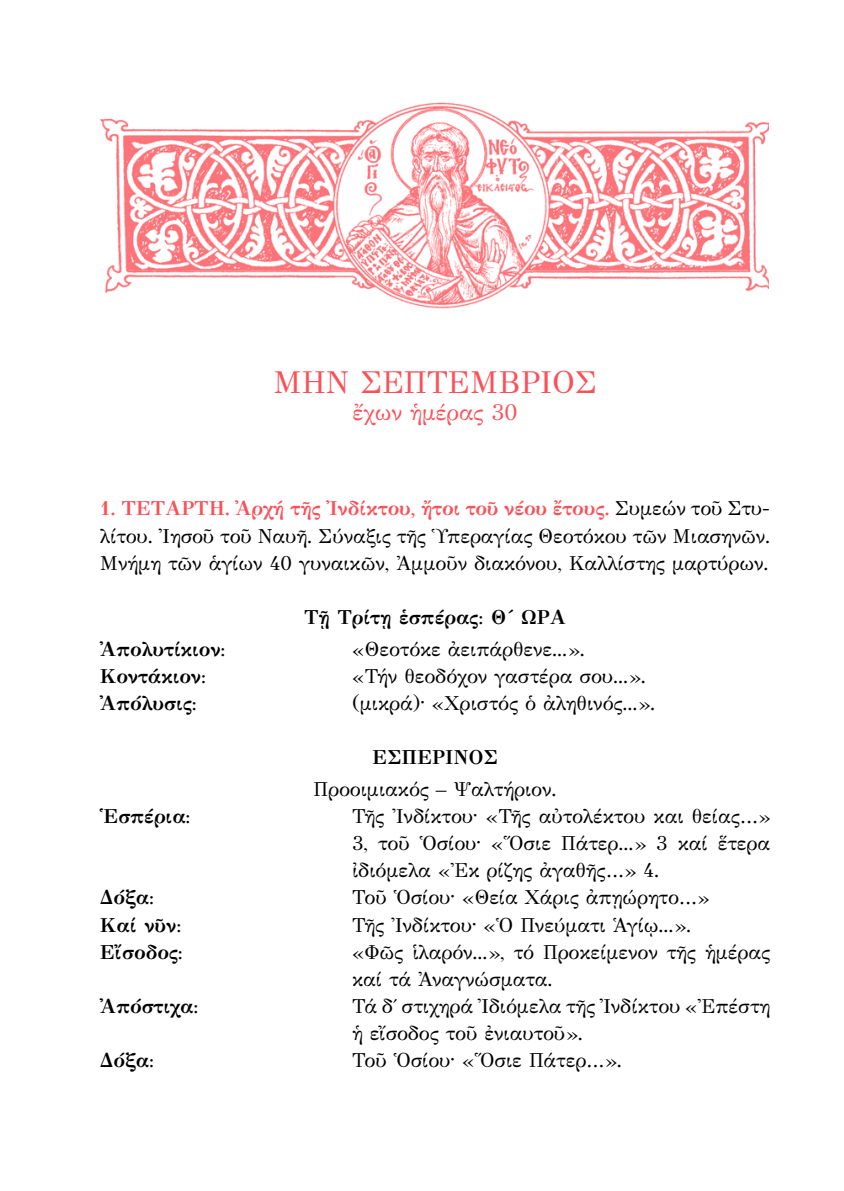
<style>
.page{position:relative;width:844px;height:1191px;background:#fff}
.page>*{position:absolute;margin:0;border:0;box-sizing:border-box;transform-origin:0 0}
.t1{font:31.5px "GFS Didot";color:#fb5058}
.t2{font:22.75px "GFS Didot";color:#fb5058}
.t3{font:20.12px/27.1px "GFS Didot";color:#000;text-align:justify}
.t4{font:700 20.12px "GFS Didot";color:#000}
.s1{font-weight:700;color:#fb5058}
</style>
<div class="page">
<img style="left:100px;top:102px;width:668px;height:207px">
<h1 class="t1" style="left:273px;top:357px;width:325px">ΜΗΝ ΣΕΠΤΕΜΒΡΙΟΣ</h1>
<p class="t2" style="left:352px;top:394px;width:166px">ἔχων ἡμέρας 30</p>
<p class="t3" style="left:100px;top:494px;width:671px"><span class="s1">1. ΤΕΤΑΡΤΗ. Ἀρχή τῆς Ἰνδίκτου, ἤτοι τοῦ νέου ἔτους.</span> Συμεών τοῦ Στυ&shy;λίτου. Ἰησοῦ τοῦ Ναυῆ. Σύναξις τῆς Ὑπεραγίας Θεοτόκου τῶν Μιασηνῶν.<br>Μνήμη τῶν ἁγίων 40 γυναικῶν, Ἀμμοῦν διακόνου, Καλλίστης μαρτύρων.</p>
<p class="t4" style="left:304px;top:605px;width:263px">Τῇ Τρίτῃ ἑσπέρας: Θ΄ ΩΡΑ</p>
<p class="t4" style="left:100px;top:637px;width:127px">Ἀπολυτίκιον:</p>
<p class="t3" style="left:352px;top:634px;width:234px">«Θεοτόκε ἀειπάρθενε...».</p>
<p class="t4" style="left:100px;top:664px;width:108px">Κοντάκιον:</p>
<p class="t3" style="left:352px;top:661px;width:295px">«Τήν θεοδόχον γαστέρα σου...».</p>
<p class="t4" style="left:100px;top:691px;width:98px">Ἀπόλυσις:</p>
<p class="t3" style="left:352px;top:688px;width:304px">(μικρά)· «Χριστός ὁ ἀληθινός...».</p>
<p class="t4" style="left:372px;top:745px;width:127px">ΕΣΠΕΡΙΝΟΣ</p>
<p class="t3" style="left:313px;top:774px;width:244px">Προοιμιακός – Ψαλτήριον.</p>
<p class="t4" style="left:100px;top:804px;width:92px">Ἑσπέρια:</p>
<p class="t3" style="left:352px;top:801px;width:419px">Τῆς Ἰνδίκτου· «Τῆς αὐτολέκτου και θείας…» 3, τοῦ Ὁσίου· «Ὅσιε Πάτερ...» 3 καί ἕτερα ἰδιόμελα «Ἐκ ρίζης ἀγαθῆς…» 4.</p>
<p class="t4" style="left:100px;top:885px;width:56px">Δόξα:</p>
<p class="t3" style="left:352px;top:882px;width:358px">Τοῦ Ὁσίου· «Θεία Χάρις ἀπῃώρητο…»</p>
<p class="t4" style="left:100px;top:912px;width:83px">Καί νῦν:</p>
<p class="t3" style="left:352px;top:909px;width:340px">Τῆς Ἰνδίκτου· «Ὁ Πνεύματι Ἁγίῳ...».</p>
<p class="t4" style="left:100px;top:939px;width:84px">Εἴσοδος:</p>
<p class="t3" style="left:352px;top:937px;width:419px">«Φῶς ἱλαρόν...», τό Προκείμενον τῆς ἡμέρας καί τά Ἀναγνώσματα.</p>
<p class="t4" style="left:100px;top:993px;width:100px">Ἀπόστιχα:</p>
<p class="t3" style="left:352px;top:991px;width:419px">Τά δ΄ στιχηρά Ἰδιόμελα τῆς Ἰνδίκτου «Ἐπέστη ἡ εἴσοδος τοῦ ἐνιαυτοῦ».</p>
<p class="t4" style="left:100px;top:1048px;width:56px">Δόξα:</p>
<p class="t3" style="left:352px;top:1045px;width:271px">Τοῦ Ὁσίου· «Ὅσιε Πάτερ…».</p>
</div>
